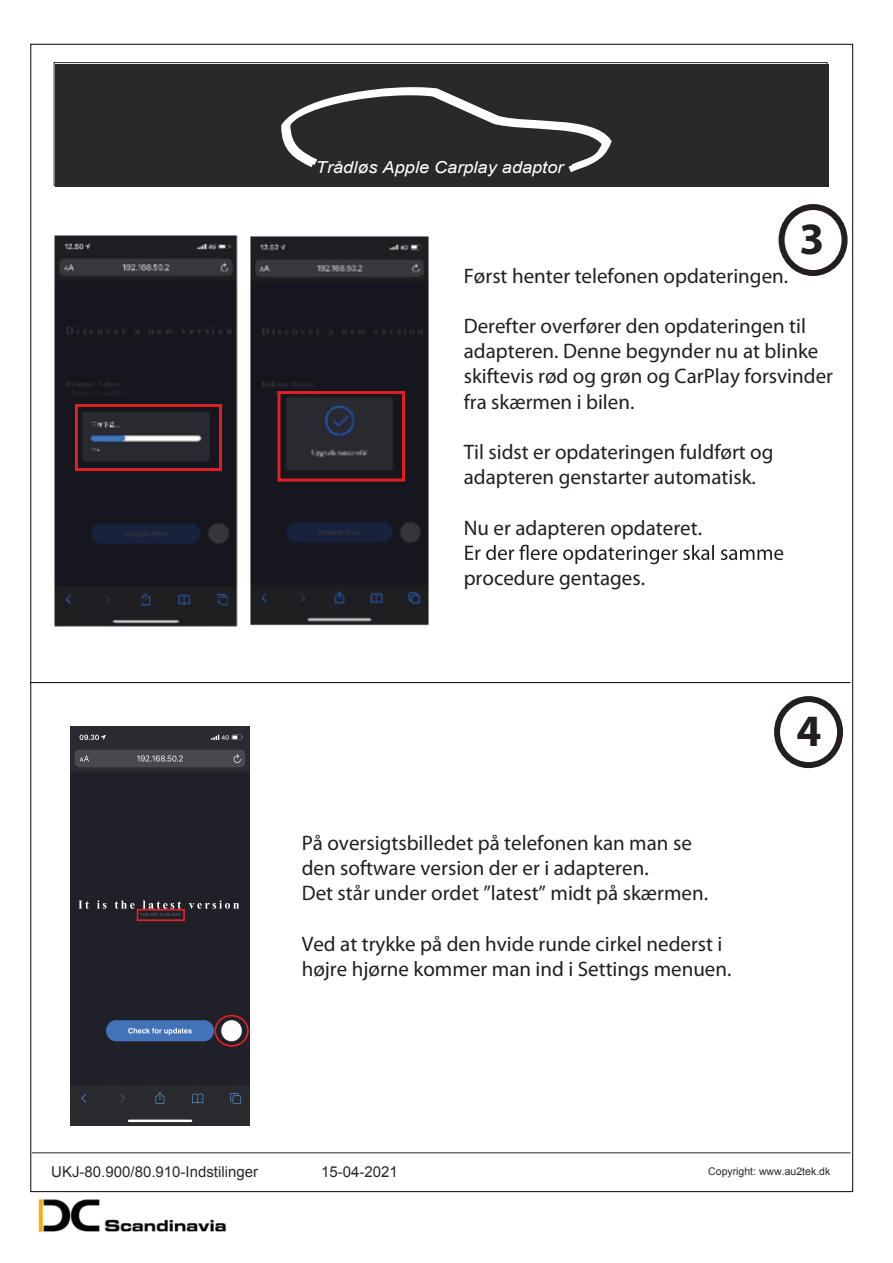
<style>
.page{position:relative;width:893px;height:1263px;background:#fff}
.page>*{position:absolute;margin:0;border:0;box-sizing:border-box;transform-origin:0 0}
.t1{font:700 45px "Myriad Pro";color:#231f20}
.t2{font:21px/25.2px "Myriad Pro";color:#231f20}
.t3{font:italic 16.5px "Arial";color:#fff;scale:1.1 1}
.t4{font:15px "Arial";color:#292827}
.t5{font:10.5px "Arial";color:#292827}
</style>
<div class="page">
<hr style="left:32px;top:1152px;width:819px;height:1px;background:#2a2927">
<img style="left:37px;top:1198px;width:190px;height:35px">
<div style="left:56px;top:64px;width:773px;height:123px;background:#2a2927"></div>
<div style="left:54px;top:62px;width:773px;height:123px;border:1px solid #2a2927"></div>
<svg style="left:281px;top:87px;width:331px;height:86px"></svg>
<img style="left:70px;top:726px;width:179px;height:399px">
<div style="left:774px;top:696px;width:69px;height:72px;border:6px solid #231f20;border-radius:50%"></div>
<hr style="left:30px;top:682px;width:820px;height:1px;background:#040503">
<img style="left:54px;top:235px;width:184px;height:392px">
<img style="left:250px;top:236px;width:179px;height:390px">
<svg style="left:465px;top:545px;width:318px;height:19px"></svg>
<div style="left:778px;top:204px;width:70px;height:72px;border:6px solid #231f20;border-radius:50%"></div>
<div style="left:75px;top:404px;width:147px;height:67px;border:3px solid #df1f25"></div>
<div style="left:277px;top:391px;width:128px;height:91px;border:3px solid #df1f25"></div>
<p class="t3" style="left:316px;top:157px;width:227px">Trådløs Apple Carplay adaptor</p>
<h1 class="t1" style="left:800px;top:209px;width:26px">3</h1>
<p class="t2" style="left:464px;top:263px;width:326px">Først henter telefonen opdateringen.</p>
<p class="t2" style="left:464px;top:313px;width:371px">Derefter overfører den opdateringen til adapteren. Denne begynder nu at blinke skiftevis rød og grøn og CarPlay forsvinder fra skærmen i bilen.</p>
<p class="t2" style="left:464px;top:439px;width:311px">Til sidst er opdateringen fuldført og adapteren genstarter automatisk.</p>
<p class="t2" style="left:464px;top:515px;width:240px">Nu er adapteren opdateret.</p>
<p class="t2" style="left:464px;top:565px;width:183px">procedure gentages.</p>
<p class="t2" style="left:302px;top:830px;width:408px">På oversigtsbilledet på telefonen kan man se den software version der er i adapteren.<br>Det står under ordet ”latest” midt på skærmen.</p>
<p class="t2" style="left:302px;top:930px;width:431px">Ved at trykke på den hvide runde cirkel nederst i højre hjørne kommer man ind i Settings menuen.</p>
<h1 class="t1" style="left:796px;top:701px;width:26px">4</h1>
<p class="t4" style="left:51px;top:1162px;width:208px">UKJ-80.900/80.910-Indstilinger</p>
<p class="t4" style="left:321px;top:1162px;width:78px">15-04-2021</p>
<p class="t5" style="left:708px;top:1164px;width:123px">Copyright: www.au2tek.dk</p>
</div>
